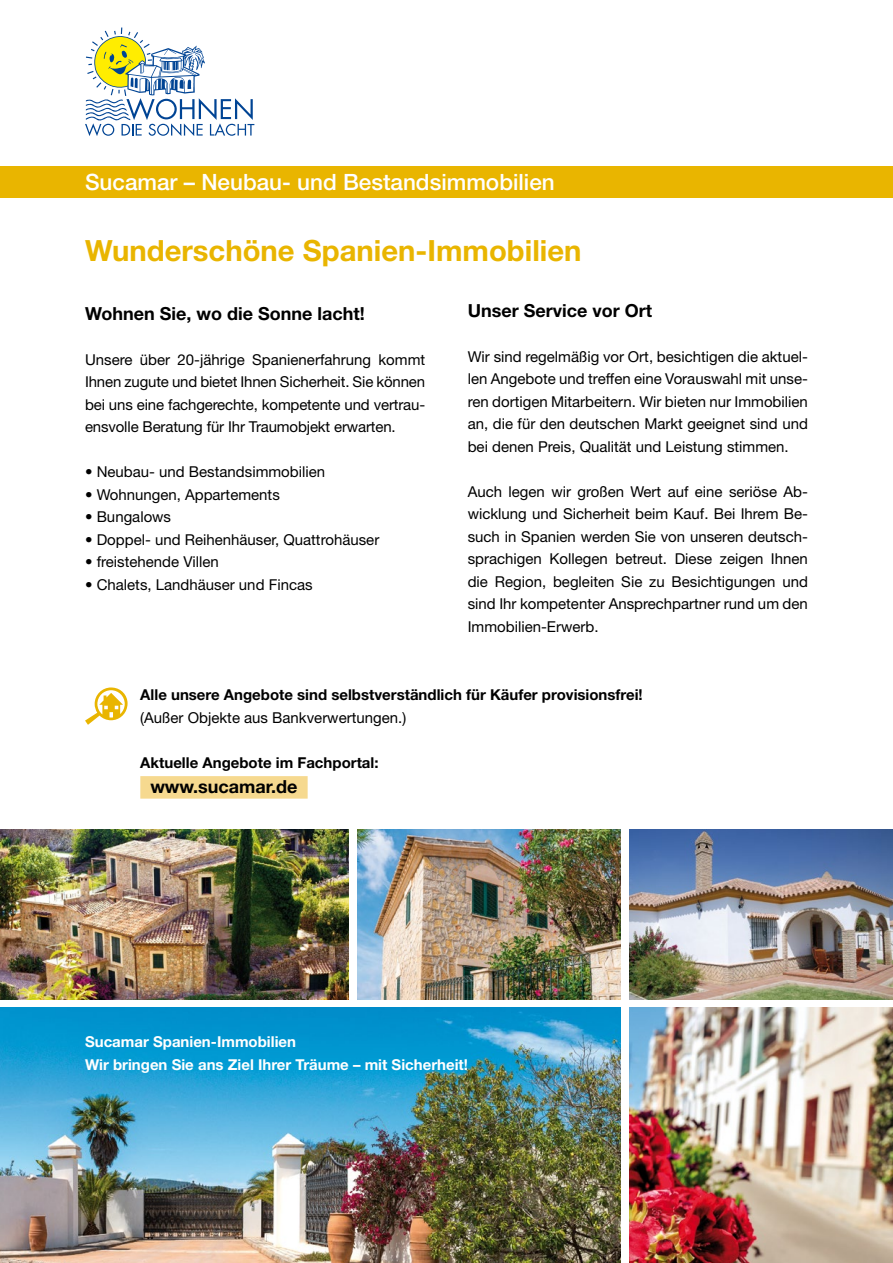
<style>
.page{position:relative;width:893px;height:1263px;background:#fff}
.page>*{position:absolute;margin:0;border:0;box-sizing:border-box;transform-origin:0 0}
.t1{font:700 29.25px "Helvetica Neue LT Std";color:#e9b500}
.t2{font:500 22.5px "Helvetica Neue LT Std";color:#fff}
.t3{font:700 18px "Helvetica Neue LT Std";color:#000}
.t4{font:15px/22.5px "Helvetica Neue LT Std";color:#000;text-align:justify}
.t5{font:700 15px "Helvetica Neue LT Std";color:#000}
.t6{font:700 15px/22.5px "Helvetica Neue LT Std";color:#fff}
</style>
<div class="page">
<div style="left:0;top:166px;width:893px;height:32px;background:#e9b500"></div>
<img style="left:0;top:1008px;width:621px;height:255px">
<div style="left:140px;top:776px;width:168px;height:23px;background:#f6d98f"></div>
<svg style="left:85px;top:687px;width:43px;height:38px"></svg>
<img style="left:629px;top:1008px;width:264px;height:255px">
<img style="left:0;top:829px;width:349px;height:170px">
<img style="left:357px;top:829px;width:264px;height:170px">
<img style="left:629px;top:829px;width:264px;height:170px">
<svg style="left:85px;top:28px;width:169px;height:108px"></svg>
<h2 class="t2" style="left:85px;top:168px;width:471px">Sucamar – Neubau- und Bestandsimmobilien</h2>
<h1 class="t1" style="left:85px;top:233px;width:498px">Wunderschöne Spanien-Immobilien</h1>
<p class="t3" style="left:85px;top:302px;width:281px">Wohnen Sie, wo die Sonne lacht!</p>
<p class="t4" style="left:85px;top:348px;width:342px">Unsere über 20-jährige Spanienerfahrung kommt Ihnen zugute und bietet Ihnen Sicherheit. Sie können bei uns eine fachgerechte, kompetente und vertrau&shy;ensvolle Beratung für Ihr Traumobjekt erwarten.</p>
<p class="t4" style="left:85px;top:460px;width:242px">• Neubau- und Bestandsimmobilien</p>
<p class="t4" style="left:85px;top:483px;width:196px">• Wohnungen, Appartements</p>
<p class="t4" style="left:85px;top:505px;width:88px">• Bungalows</p>
<p class="t4" style="left:85px;top:528px;width:296px">• Doppel- und Reihenhäuser, Quattrohäuser</p>
<p class="t4" style="left:85px;top:550px;width:135px">• freistehende Villen</p>
<p class="t4" style="left:85px;top:573px;width:229px">• Chalets, Landhäuser und Fincas</p>
<p class="t3" style="left:468px;top:299px;width:186px">Unser Service vor Ort</p>
<p class="t4" style="left:468px;top:345px;width:342px">Wir sind regelmäßig vor Ort, besichtigen die aktuel&shy;len Angebote und treffen eine Vorauswahl mit unse&shy;ren dortigen Mitarbeitern. Wir bieten nur Immobilien an, die für den deutschen Markt geeignet sind und bei denen Preis, Qualität und Leistung stimmen.</p>
<p class="t4" style="left:468px;top:480px;width:342px">Auch legen wir großen Wert auf eine seriöse Ab&shy;wicklung und Sicherheit beim Kauf. Bei Ihrem Be&shy;such in Spanien werden Sie von unseren deutsch&shy;sprachigen Kollegen betreut. Diese zeigen Ihnen die Region, begleiten Sie zu Besichtigungen und sind Ihr kompetenter Ansprechpartner rund um den Immobilien-Erwerb.</p>
<p class="t5" style="left:140px;top:686px;width:504px">Alle unsere Angebote sind selbstverständlich für Käufer provisionsfrei!</p>
<p class="t4" style="left:140px;top:706px;width:267px">(Außer Objekte aus Bankverwertungen.)</p>
<p class="t5" style="left:140px;top:753px;width:240px">Aktuelle Angebote im Fachportal:</p>
<p class="t3" style="left:150px;top:776px;width:149px">www.sucamar.de</p>
<p class="t6" style="left:85px;top:1030px;width:384px">Sucamar Spanien-Immobilien<br>Wir bringen Sie ans Ziel Ihrer Träume – mit Sicherheit!</p>
</div>
